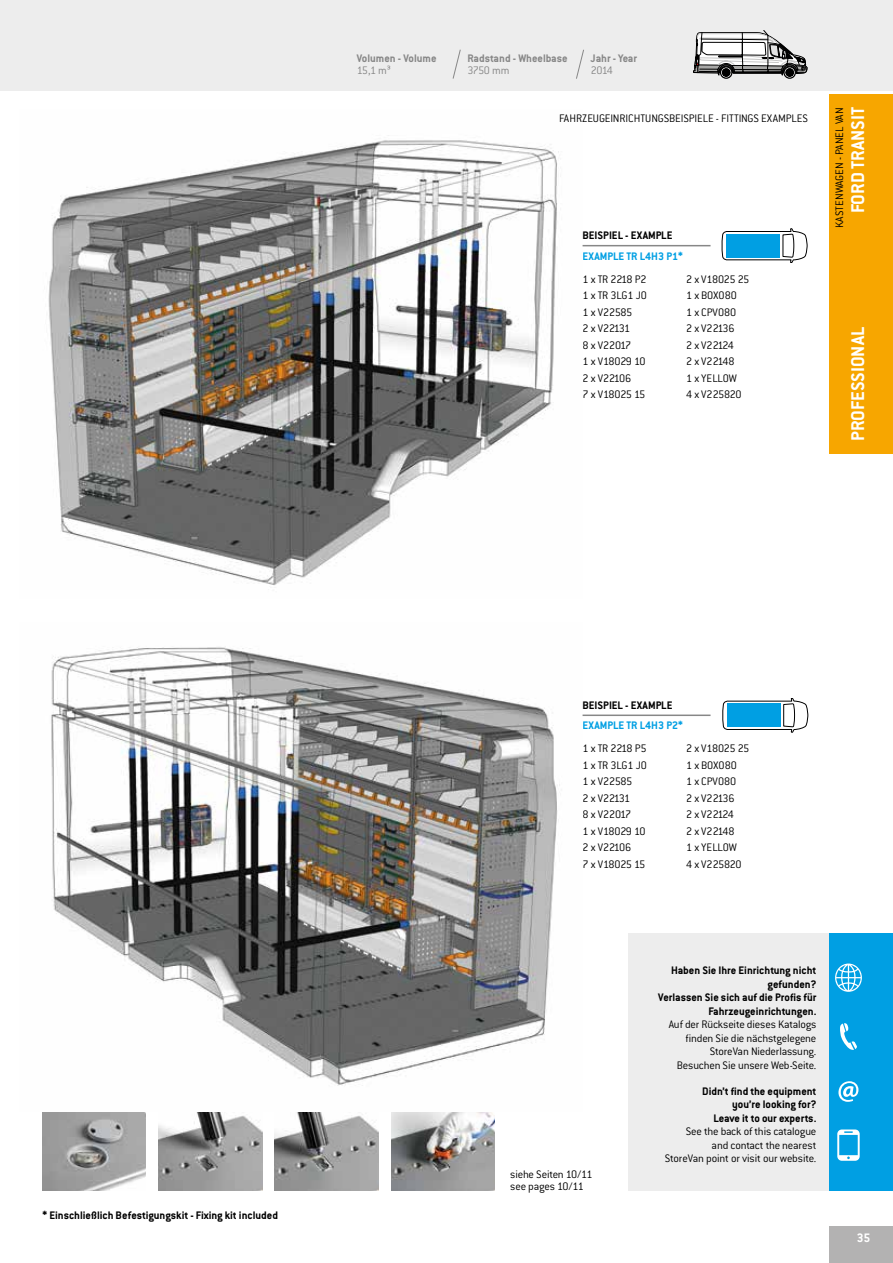
<style>
.page{position:relative;width:893px;height:1263px;background:#fff}
.page>*{position:absolute;margin:0;border:0;box-sizing:border-box;transform-origin:0 0}
.t1{font:700 20.25px "Conduit ITC Pro";color:#fff}
.t2{font:700 13.5px "Conduit ITC Pro";color:#fff}
.t3{font:300 12px/16.5px "Conduit ITC Pro";letter-spacing:-.015em;color:#000}
.t4{font:700 12px/13.5px "Conduit ITC Pro";color:#000;text-align:right}
.t5{font:700 12px "Conduit ITC Pro";color:#878787}
.t6{font:700 12px "Conduit ITC Pro";color:#009fe3}
.t7{font:300 12px "Conduit ITC Pro";letter-spacing:-.06em;color:#878787}
</style>
<div class="page">
<div style="left:0;top:0;width:893px;height:90px;background:#ededed"></div>
<div style="left:829px;top:1226px;width:64px;height:37px;background:#b3b2b2"></div>
<div style="left:829px;top:94px;width:64px;height:360px;background:#f7a600"></div>
<div style="left:628px;top:933px;width:265px;height:258px;background:#ededed"></div>
<div style="left:829px;top:933px;width:64px;height:258px;background:#009fe3"></div>
<svg style="left:835px;top:963px;width:27px;height:29px"></svg>
<svg style="left:840px;top:1023px;width:17px;height:27px"></svg>
<svg style="left:838px;top:1081px;width:20px;height:21px"></svg>
<svg style="left:837px;top:1129px;width:23px;height:32px"></svg>
<svg style="left:722px;top:228px;width:85px;height:35px"></svg>
<div style="left:726px;top:234px;width:54px;height:23px;background:#009fe3"></div>
<svg style="left:723px;top:698px;width:85px;height:34px"></svg>
<div style="left:727px;top:704px;width:53px;height:23px;background:#009fe3"></div>
<img style="left:43px;top:1113px;width:103px;height:77px">
<img style="left:159px;top:1113px;width:103px;height:77px">
<img style="left:275px;top:1113px;width:103px;height:77px">
<img style="left:391px;top:1113px;width:103px;height:77px">
<img style="left:48px;top:135px;width:535px;height:450px">
<img style="left:51px;top:647px;width:532px;height:439px">
<svg style="left:693px;top:30px;width:114px;height:49px"></svg>
<hr style="left:583px;top:245px;width:127px;height:1px;background:#878787">
<hr style="left:583px;top:714px;width:127px;height:2px;background:#878787">
<svg style="left:453px;top:49px;width:8px;height:30px"></svg>
<svg style="left:576px;top:49px;width:8px;height:30px"></svg>
<p class="t5" style="left:357px;top:51px;width:81px">Volumen - Volume</p>
<p class="t5" style="left:467px;top:51px;width:102px">Radstand - Wheelbase</p>
<p class="t5" style="left:591px;top:51px;width:48px">Jahr - Year</p>
<p class="t7" style="left:357px;top:63px;width:36px">15,1 m³</p>
<p class="t7" style="left:467px;top:63px;width:44px">3750 mm</p>
<p class="t7" style="left:591px;top:63px;width:24px">2014</p>
<p class="t3" style="left:559px;top:111px;width:251px">FAHRZEUGEINRICHTUNGSBEISPIELE - FITTINGS EXAMPLES</p>
<p class="t4" style="left:583px;top:229px;width:91px">BEISPIEL - EXAMPLE</p>
<p class="t6" style="left:583px;top:250px;width:102px">EXAMPLE TR L4H3 P1*</p>
<p class="t3" style="left:583px;top:271px;width:66px">1 x TR 2218 P2<br>1 x TR 3LG1 J0<br>1 x V22585<br>2 x V22131<br>8 x V22017<br>1 x V18029 10<br>2 x V22106<br>7 x V18025 15</p>
<p class="t3" style="left:686px;top:271px;width:65px">2 x V18025 25<br>1 x BOX080<br>1 x CPV080<br>2 x V22136<br>2 x V22124<br>2 x V22148<br>1 x YELLOW<br>4 x V225820</p>
<h1 class="t1" style="left:846px;top:213px;width:108px;rotate:-90deg">FORD TRANSIT</h1>
<p class="t3" style="left:831px;top:228px;width:122px;rotate:-90deg">KASTENWAGEN - PANEL VAN</p>
<h1 class="t1" style="left:846px;top:441px;width:116px;rotate:-90deg">PROFESSIONAL</h1>
<p class="t4" style="left:43px;top:1209px;width:237px">* Einschließlich Befestigungskit - Fixing kit included</p>
<p class="t4" style="left:583px;top:698px;width:91px">BEISPIEL - EXAMPLE</p>
<p class="t6" style="left:583px;top:719px;width:102px">EXAMPLE TR L4H3 P2*</p>
<p class="t3" style="left:583px;top:740px;width:66px">1 x TR 2218 P5<br>1 x TR 3LG1 J0<br>1 x V22585<br>2 x V22131<br>8 x V22017<br>1 x V18029 10<br>2 x V22106<br>7 x V18025 15</p>
<p class="t3" style="left:686px;top:740px;width:65px">2 x V18025 25<br>1 x BOX080<br>1 x CPV080<br>2 x V22136<br>2 x V22124<br>2 x V22148<br>1 x YELLOW<br>4 x V225820</p>
<p class="t3" style="left:510px;top:1169px;width:84px;line-height:12px">siehe Seiten 10/11 see pages 10/11</p>
<p class="t4" style="left:658px;top:963px;width:160px">Haben Sie Ihre Einrichtung nicht gefunden?<br>Verlassen Sie sich auf die Profis für<br>Fahrzeugeinrichtungen.</p>
<p class="t3" style="left:669px;top:1018px;width:149px;line-height:13.5px;text-align:right">Auf der Rückseite dieses Katalogs finden Sie die nächstgelegene<br>StoreVan Niederlassung.<br>Besuchen Sie unsere Web-Seite.</p>
<p class="t4" style="left:702px;top:1084px;width:116px">Didn’t find the equipment you’re looking for?<br>Leave it to our experts.</p>
<p class="t3" style="left:665px;top:1125px;width:153px;line-height:13.5px;text-align:right">See the back of this catalogue<br>and contact the nearest<br>StoreVan point or visit our website.</p>
<p class="t2" style="left:857px;top:1229px;width:15px">35</p>
</div>
